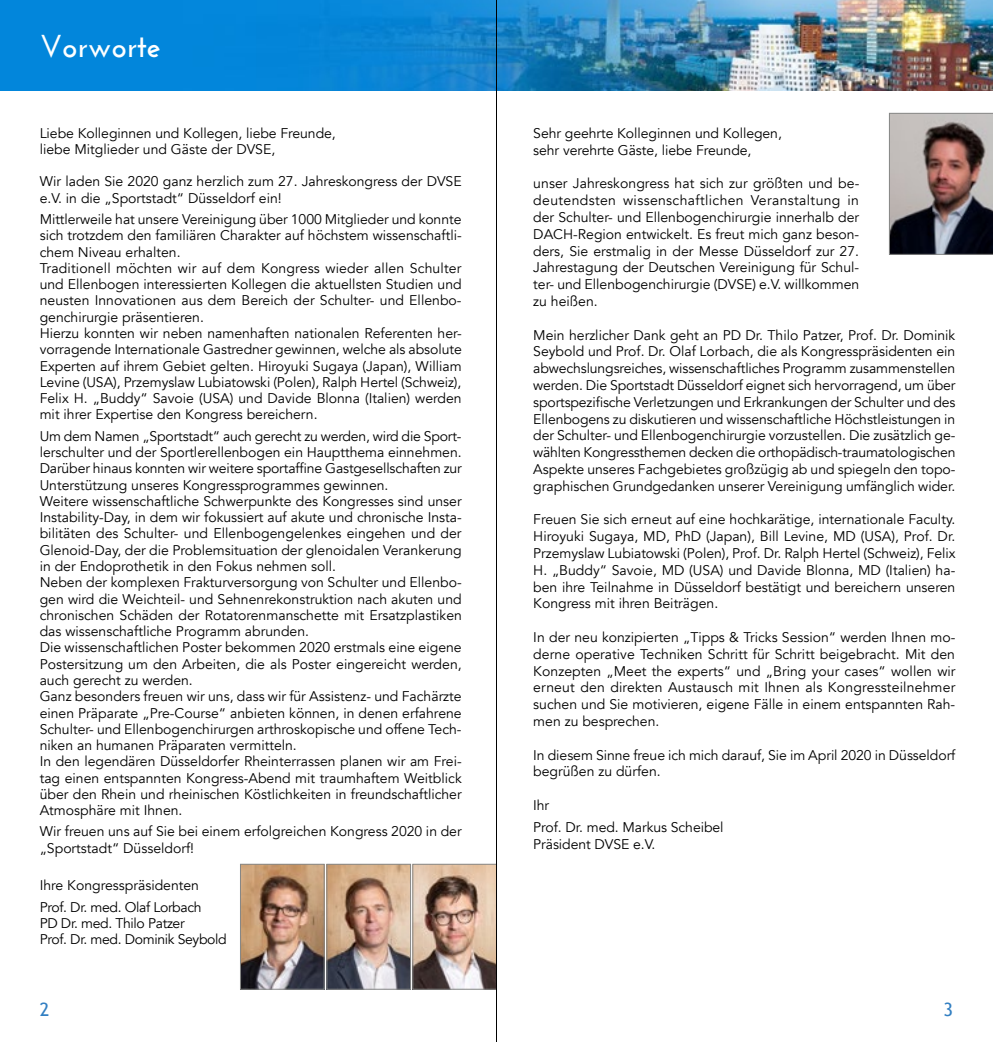
<style>
.page{position:relative;width:993px;height:1042px;background:#fff}
.page>*{position:absolute;margin:0;border:0;box-sizing:border-box;transform-origin:0 0}
.t1{font:700 31.5px "Josefin Sans";color:#fff}
.t2{font:18.38px "Trebuchet MS";color:#327fc2}
.t3{font:14px/16.3px "Avenir";color:#000}
.t4{font:14px/16.3px "Avenir";letter-spacing:-.025em;color:#000}
</style>
<div class="page">
<img style="left:0;top:0;width:992px;height:91px">
<img style="left:889px;top:113px;width:103px;height:142px">
<img style="left:414px;top:866px;width:81px;height:121px">
<div style="left:412px;top:864px;width:85px;height:125px;border:1px solid #868786"></div>
<img style="left:242px;top:866px;width:80px;height:121px">
<div style="left:240px;top:864px;width:84px;height:125px;border:1px solid #868786"></div>
<img style="left:328px;top:866px;width:81px;height:121px">
<div style="left:326px;top:864px;width:85px;height:125px;border:1px solid #868786"></div>
<hr style="left:496px;top:0;width:1px;height:1042px;background:#000">
<h1 class="t1" style="left:40px;top:28px;width:123px">Vorworte</h1>
<p class="t3" style="left:40px;top:125px;width:297px">Liebe Kolleginnen und Kollegen, liebe Freunde, liebe Mitglieder und Gäste der DVSE,</p>
<p class="t3" style="left:40px;top:174px;width:423px">Wir laden Sie 2020 ganz herzlich zum 27. Jahreskongress der DVSE e.V. in die „Sportstadt“ Düsseldorf ein!</p>
<p class="t3" style="left:40px;top:211px;width:423px">Mittlerweile hat unsere Vereinigung über 1000 Mitglieder und konnte sich trotzdem den familiären Charakter auf höchstem wissenschaftli&shy;chem Niveau erhalten.<br>Traditionell möchten wir auf dem Kongress wieder allen Schulter und Ellenbogen interessierten Kollegen die aktuellsten Studien und neusten Innovationen aus dem Bereich der Schulter- und Ellenbo&shy;genchirurgie präsentieren.<br>Hierzu konnten wir neben namenhaften nationalen Referenten her&shy;vorragende Internationale Gastredner gewinnen, welche als absolute Experten auf ihrem Gebiet gelten. Hiroyuki Sugaya (Japan), William Levine (USA), Przemyslaw Lubiatowski (Polen), Ralph Hertel (Schweiz), Felix H. „Buddy“ Savoie (USA) und Davide Blonna (Italien) werden mit ihrer Expertise den Kongress bereichern.</p>
<p class="t3" style="left:40px;top:428px;width:423px">Um dem Namen „Sportstadt“ auch gerecht zu werden, wird die Sport&shy;lerschulter und der Sportlerellenbogen ein Hauptthema einnehmen.<br>Darüber hinaus konnten wir weitere sportaffine Gastgesellschaften zur Unterstützung unseres Kongressprogrammes gewinnen.<br>Weitere wissenschaftliche Schwerpunkte des Kongresses sind unser Instability-Day, in dem wir fokussiert auf akute und chronische Insta&shy;bilitäten des Schulter- und Ellenbogengelenkes eingehen und der Glenoid-Day, der die Problemsituation der glenoidalen Verankerung in der Endoprothetik in den Fokus nehmen soll.<br>Neben der komplexen Frakturversorgung von Schulter und Ellenbo&shy;gen wird die Weichteil- und Sehnenrekonstruktion nach akuten und chronischen Schäden der Rotatorenmanschette mit Ersatzplastiken das wissenschaftliche Programm abrunden.<br>Die wissenschaftlichen Poster bekommen 2020 erstmals eine eigene Postersitzung um den Arbeiten, die als Poster eingereicht werden, auch gerecht zu werden.<br>Ganz besonders freuen wir uns, dass wir für Assistenz- und Fachärzte einen Präparate „Pre-Course“ anbieten können, in denen erfahrene Schulter- und Ellenbogenchirurgen arthroskopische und offene Tech&shy;niken an humanen Präparaten vermitteln.<br>In den legendären Düsseldorfer Rheinterrassen planen wir am Frei&shy;tag einen entspannten Kongress-Abend mit traumhaftem Weitblick über den Rhein und rheinischen Köstlichkeiten in freundschaftlicher Atmosphäre mit Ihnen.</p>
<p class="t3" style="left:40px;top:824px;width:423px">Wir freuen uns auf Sie bei einem erfolgreichen Kongress 2020 in der „Sportstadt“ Düsseldorf!</p>
<p class="t3" style="left:40px;top:875px;width:163px;line-height:21.2px">Ihre Kongresspräsidenten<br>Prof. Dr. med. Olaf Lorbach</p>
<p class="t4" style="left:40px;top:915px;width:188px">PD Dr. med. Thilo Patzer<br>Prof. Dr. med. Dominik Seybold</p>
<p class="t3" style="left:533px;top:125px;width:250px;line-height:16.8px">Sehr geehrte Kolleginnen und Kollegen, sehr verehrte Gäste, liebe Freunde,</p>
<p class="t3" style="left:533px;top:175px;width:327px;line-height:16.8px;text-align:justify">unser Jahreskongress hat sich zur größten und be&shy;deutendsten wissenschaftlichen Veranstaltung in der Schulter- und Ellenbogenchirurgie innerhalb der DACH-Region entwickelt. Es freut mich ganz beson&shy;ders, Sie erstmalig in der Messe Düsseldorf zur 27.<br>Jahrestagung der Deutschen Vereinigung für Schul&shy;ter- und Ellenbogenchirurgie (DVSE) e.V. willkommen zu heißen.</p>
<p class="t3" style="left:533px;top:326px;width:423px;line-height:16.8px;text-align:justify">Mein herzlicher Dank geht an PD Dr. Thilo Patzer, Prof. Dr. Dominik Seybold und Prof. Dr. Olaf Lorbach, die als Kongresspräsidenten ein abwechslungsreiches, wissenschaftliches Programm zusammenstellen werden. Die Sportstadt Düsseldorf eignet sich hervorragend, um über sportspezifische Verletzungen und Erkrankungen der Schulter und des Ellenbogens zu diskutieren und wissenschaftliche Höchstleistungen in der Schulter- und Ellenbogenchirurgie vorzustellen. Die zusätzlich ge&shy;wählten Kongressthemen decken die orthopädisch-traumatologischen Aspekte unseres Fachgebietes großzügig ab und spiegeln den topo&shy;graphischen Grundgedanken unserer Vereinigung umfänglich wider.</p>
<p class="t3" style="left:533px;top:511px;width:423px;line-height:16.8px;text-align:justify">Freuen Sie sich erneut auf eine hochkarätige, internationale Faculty.<br>Hiroyuki Sugaya, MD, PhD (Japan), Bill Levine, MD (USA), Prof. Dr.<br>Przemyslaw Lubiatowski (Polen), Prof. Dr. Ralph Hertel (Schweiz), Felix H. „Buddy“ Savoie, MD (USA) und Davide Blonna, MD (Italien) ha&shy;ben ihre Teilnahme in Düsseldorf bestätigt und bereichern unseren Kongress mit ihren Beiträgen.</p>
<p class="t3" style="left:533px;top:629px;width:423px;line-height:16.8px;text-align:justify">In der neu konzipierten „Tipps &amp; Tricks Session“ werden Ihnen mo&shy;derne operative Techniken Schritt für Schritt beigebracht. Mit den Konzepten „Meet the experts“ und „Bring your cases“ wollen wir erneut den direkten Austausch mit Ihnen als Kongressteilnehmer suchen und Sie motivieren, eigene Fälle in einem entspannten Rah&shy;men zu besprechen.</p>
<p class="t3" style="left:533px;top:746px;width:423px;line-height:16.8px">In diesem Sinne freue ich mich darauf, Sie im April 2020 in Düsseldorf begrüßen zu dürfen.</p>
<p class="t3" style="left:533px;top:794px;width:192px;line-height:21.7px">Ihr<br>Prof. Dr. med. Markus Scheibel</p>
<p class="t3" style="left:533px;top:836px;width:123px">Präsident DVSE e.V.</p>
<h2 class="t2" style="left:40px;top:998px;width:11px">2</h2>
<h2 class="t2" style="left:943px;top:998px;width:11px">3</h2>
</div>
